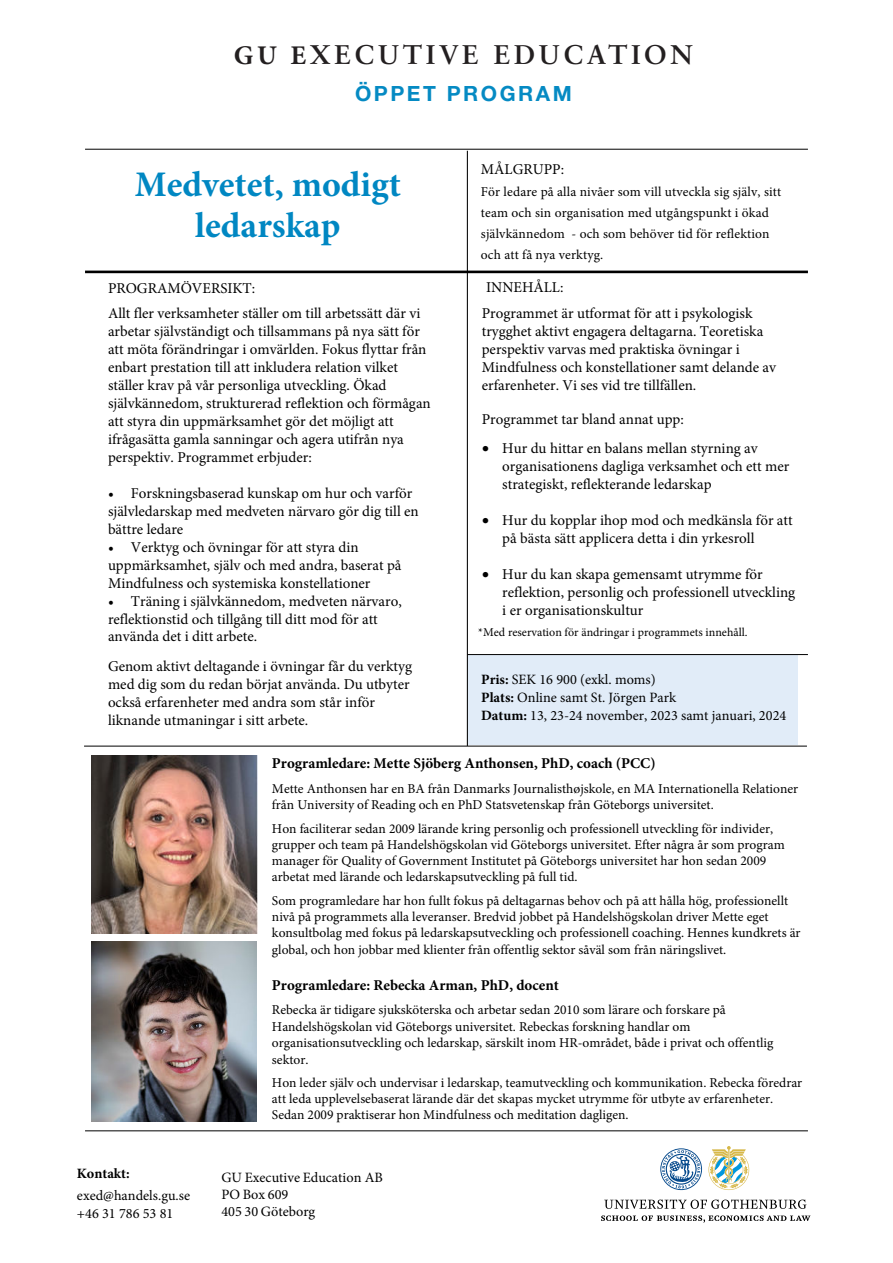
<style>
.page{position:relative;width:893px;height:1263px;background:#fff}
.page>*{position:absolute;margin:0;border:0;box-sizing:border-box;transform-origin:0 0}
.t1{font:700 36px/41.5px "Minion Pro";color:#0087c2;text-align:center}
.t2{font:700 27px "Sabon";letter-spacing:.14em;color:#231f20}
.t3{font:700 21px "Helvetica Neue";letter-spacing:.12em;color:#058ac3}
.t4{font:15px/18px "Minion Pro";color:#000}
.t5{font:700 15px "Minion Pro";color:#000}
.t6{font:14.25px/18px "Minion Pro";color:#000}
.t7{font:700 14.25px "Minion Pro";color:#000}
.t8{font:13.5px/16.2px "Minion Pro";color:#000}
.t9{font:12px "Minion Pro";color:#000}
.s1{font-family:"Minion Pro"}
.s2{font-weight:700}
</style>
<div class="page">
<div style="left:468px;top:655px;width:329px;height:89px;background:#e1ecf8"></div>
<hr style="left:85px;top:149px;width:723px;height:1px;background:#000">
<hr style="left:467px;top:151px;width:1px;height:595px;background:#000">
<hr style="left:85px;top:271px;width:723px;height:2px;background:#000">
<svg style="left:604px;top:1199px;width:202px;height:10px"></svg>
<svg style="left:601px;top:1215px;width:209px;height:8px"></svg>
<svg style="left:660px;top:1148px;width:42px;height:42px"></svg>
<svg style="left:708px;top:1146px;width:41px;height:44px"></svg>
<hr style="left:84px;top:746px;width:723px;height:1px;background:#000">
<hr style="left:85px;top:1130px;width:723px;height:1px;background:#000">
<hr style="left:467px;top:654px;width:341px;height:1px;background:#000">
<img style="left:91px;top:755px;width:166px;height:178px">
<img style="left:91px;top:942px;width:165px;height:180px">
<h2 class="t2" style="left:234px;top:39px;width:461px"><span class="s1">GU E</span>XECUTIVE EDUCATION</h2>
<h3 class="t3" style="left:355px;top:81px;width:218px">ÖPPET PROGRAM</h3>
<h1 class="t1" style="left:135px;top:167px;width:268px">Medvetet, modigt ledarskap</h1>
<p class="t4" style="left:481px;top:160px;width:85px">MÅLGRUPP:</p>
<p class="t8" style="left:481px;top:181px;width:302px;line-height:21.1px">För ledare på alla nivåer som vill utveckla sig själv, sitt team och sin organisation med utgångspunkt i ökad självkännedom - och som behöver tid för reflektion och att få nya verktyg.</p>
<p class="t4" style="left:482px;top:275px;width:272px;line-height:25.5px">INNEHÅLL:<br>Programmet är utformat för att i psykologisk</p>
<p class="t4" style="left:482px;top:322px;width:296px">trygghet aktivt engagera deltagarna. Teoretiska perspektiv varvas med praktiska övningar i Mindfulness och konstellationer samt delande av erfarenheter. Vi ses vid tre tillfällen.</p>
<p class="t4" style="left:482px;top:411px;width:204px">Programmet tar bland annat upp:</p>
<p class="t4" style="left:502px;top:439px;width:289px;line-height:18.5px;text-indent:-20px">• Hur du hittar en balans mellan styrning av organisationens dagliga verksamhet och ett mer strategiskt, reflekterande ledarskap</p>
<p class="t4" style="left:502px;top:511px;width:292px;text-indent:-20px">• Hur du kopplar ihop mod och medkänsla för att på bästa sätt applicera detta i din yrkesroll</p>
<p class="t4" style="left:502px;top:565px;width:294px;text-indent:-20px">• Hur du kan skapa gemensamt utrymme för reflektion, personlig och professionell utveckling i er organisationskultur</p>
<p class="t9" style="left:478px;top:626px;width:271px">*Med reservation för ändringar i programmets innehåll.</p>
<p class="t4" style="left:108px;top:275px;width:314px;line-height:25.5px">PROGRAMÖVERSIKT:<br>Allt fler verksamheter ställer om till arbetssätt där vi</p>
<p class="t4" style="left:108px;top:323px;width:324px">arbetar självständigt och tillsammans på nya sätt för att möta förändringar i omvärlden. Fokus flyttar från enbart prestation till att inkludera relation vilket ställer krav på vår personliga utveckling. Ökad självkännedom, strukturerad reflektion och förmågan att styra din uppmärksamhet gör det möjligt att ifrågasätta gamla sanningar och agera utifrån nya perspektiv. Programmet erbjuder:</p>
<p class="t4" style="left:108px;top:484px;width:312px">• Forskningsbaserad kunskap om hur och varför självledarskap med medveten närvaro gör dig till en bättre ledare</p>
<p class="t4" style="left:108px;top:538px;width:295px">• Verktyg och övningar för att styra din uppmärksamhet, själv och med andra, baserat på<br>Mindfulness och systemiska konstellationer</p>
<p class="t4" style="left:108px;top:592px;width:295px">• Träning i självkännedom, medveten närvaro, reflektionstid och tillgång till ditt mod för att använda det i ditt arbete.</p>
<p class="t4" style="left:108px;top:657px;width:306px">Genom aktivt deltagande i övningar får du verktyg med dig som du redan börjat använda. Du utbyter också erfarenheter med andra som står inför liknande utmaningar i sitt arbete.</p>
<p class="t5" style="left:272px;top:758px;width:385px">Programledare: Mette Sjöberg Anthonsen, PhD, coach (PCC)</p>
<p class="t8" style="left:272px;top:780px;width:528px">Mette Anthonsen har en BA från Danmarks Journalisthøjskole, en MA Internationella Relationer från University of Reading och en PhD Statsvetenskap från Göteborgs universitet.</p>
<p class="t8" style="left:272px;top:820px;width:514px">Hon faciliterar sedan 2009 lärande kring personlig och professionell utveckling för individer, grupper och team på Handelshögskolan vid Göteborgs universitet. Efter några år som program manager för Quality of Government Institutet på Göteborgs universitet har hon sedan 2009 arbetat med lärande och ledarskapsutveckling på full tid.</p>
<p class="t8" style="left:272px;top:893px;width:530px">Som programledare har hon fullt fokus på deltagarnas behov och på att hålla hög, professionellt nivå på programmets alla leveranser. Bredvid jobbet på Handelshögskolan driver Mette eget konsultbolag med fokus på ledarskapsutveckling och professionell coaching. Hennes kundkrets är global, och hon jobbar med klienter från offentlig sektor såväl som från näringslivet.</p>
<p class="t5" style="left:272px;top:979px;width:288px">Programledare: Rebecka Arman, PhD, docent</p>
<p class="t8" style="left:272px;top:1002px;width:503px">Rebecka är tidigare sjuksköterska och arbetar sedan 2010 som lärare och forskare på Handelshögskolan vid Göteborgs universitet. Rebeckas forskning handlar om organisationsutveckling och ledarskap, särskilt inom HR-området, både i privat och offentlig sektor.</p>
<p class="t8" style="left:272px;top:1074px;width:532px">Hon leder själv och undervisar i ledarskap, teamutveckling och kommunikation. Rebecka föredrar att leda upplevelsebaserat lärande där det skapas mycket utrymme för utbyte av erfarenheter.<br>Sedan 2009 praktiserar hon Mindfulness och meditation dagligen.</p>
<p class="t6" style="left:481px;top:671px;width:307px"><span class="s2">Pris:</span> SEK 16 900 (exkl. moms)<br><span class="s2">Plats:</span> Online samt St. Jörgen Park<br><span class="s2">Datum:</span> 13, 23-24 november, 2023 samt januari, 2024</p>
<p class="t7" style="left:77px;top:1168px;width:54px">Kontakt:</p>
<p class="t6" style="left:77px;top:1187px;width:115px">exed@handels.gu.se +46 31 786 53 81</p>
<p class="t6" style="left:221px;top:1168px;width:163px;line-height:17.2px">GU Executive Education AB<br>PO Box 609<br>405 30 Göteborg</p>
</div>
